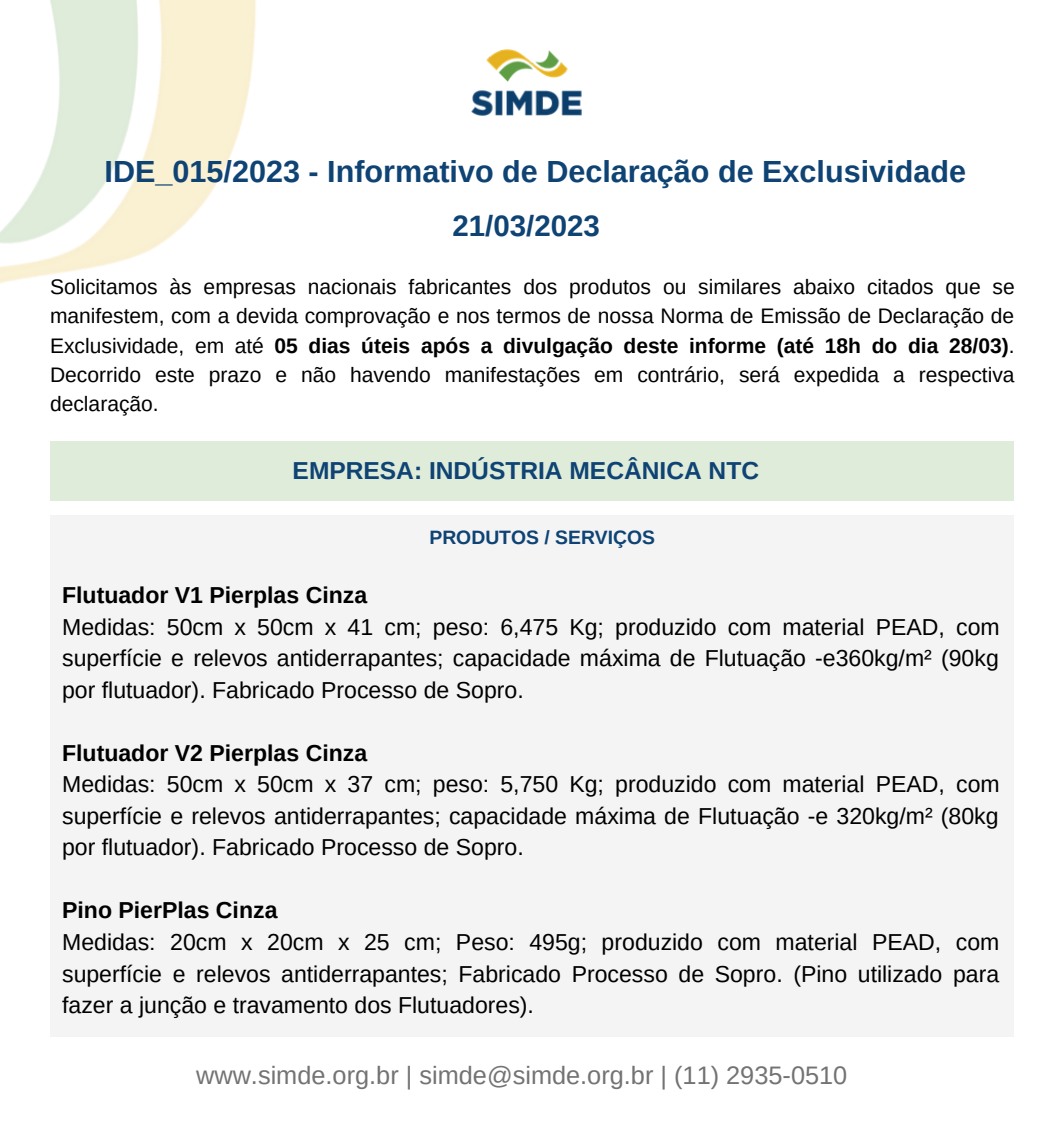
<style>
.page{position:relative;width:1043px;height:1141px;background:#fff}
.page>*{position:absolute;margin:0;border:0;box-sizing:border-box;transform-origin:0 0}
.t1{font:700 30.62px "Arimo";color:#0e4374}
.t2{font:700 29.4px "Arimo";color:#0e4374}
.t3{font:25.38px "Arimo";color:#737373}
.t4{font:700 24.5px "Arimo";color:#0e4374}
.t5{font:23.1px/31.5px "Arimo";color:#000;text-align:justify}
.t6{font:700 23.1px "Arimo";color:#000}
.t7{font:21px/29.4px "Arimo";color:#000;text-align:justify}
.t8{font:700 19.25px "Arimo";color:#0e4374}
.s1{font-weight:700}
</style>
<div class="page">
<img style="left:471px;top:49px;width:111px;height:67px">
<div style="left:50px;top:441px;width:963px;height:60px;background:#dfecda"></div>
<div style="left:50px;top:515px;width:963px;height:522px;background:#f4f4f4"></div>
<img style="left:0;top:0;width:256px;height:283px">
<h1 class="t1" style="left:104px;top:154px;width:862px">IDE_015/2023 - Informativo de Declaração de Exclusividade</h1>
<p class="t2" style="left:452px;top:210px;width:149px">21/03/2023</p>
<p class="t7" style="left:50px;top:272px;width:965px">Solicitamos às empresas nacionais fabricantes dos produtos ou similares abaixo citados que se manifestem, com a devida comprovação e nos termos de nossa Norma de Emissão de Declaração de Exclusividade, em até <span class="s1">05 dias úteis após a divulgação deste informe (até 18h do dia 28/03)</span>.<br>Decorrido este prazo e não havendo manifestações em contrário, será expedida a respectiva declaração.</p>
<p class="t4" style="left:292px;top:457px;width:468px">EMPRESA: INDÚSTRIA MECÂNICA NTC</p>
<p class="t8" style="left:429px;top:527px;width:227px">PRODUTOS / SERVIÇOS</p>
<p class="t6" style="left:62px;top:582px;width:306px">Flutuador V1 Pierplas Cinza</p>
<p class="t5" style="left:62px;top:611px;width:938px">Medidas: 50cm x 50cm x 41 cm; peso: 6,475 Kg; produzido com material PEAD, com superfície e relevos antiderrapantes; capacidade máxima de Flutuação -e360kg/m² (90kg por flutuador). Fabricado Processo de Sopro.</p>
<p class="t6" style="left:62px;top:740px;width:306px">Flutuador V2 Pierplas Cinza</p>
<p class="t5" style="left:62px;top:768px;width:938px">Medidas: 50cm x 50cm x 37 cm; peso: 5,750 Kg; produzido com material PEAD, com superfície e relevos antiderrapantes; capacidade máxima de Flutuação -e 320kg/m² (80kg por flutuador). Fabricado Processo de Sopro.</p>
<p class="t6" style="left:62px;top:897px;width:217px">Pino PierPlas Cinza</p>
<p class="t5" style="left:62px;top:926px;width:938px">Medidas: 20cm x 20cm x 25 cm; Peso: 495g; produzido com material PEAD, com superfície e relevos antiderrapantes; Fabricado Processo de Sopro. (Pino utilizado para fazer a junção e travamento dos Flutuadores).</p>
<p class="t3" style="left:196px;top:1061px;width:652px">www.simde.org.br | simde@simde.org.br | (11) 2935-0510</p>
</div>
